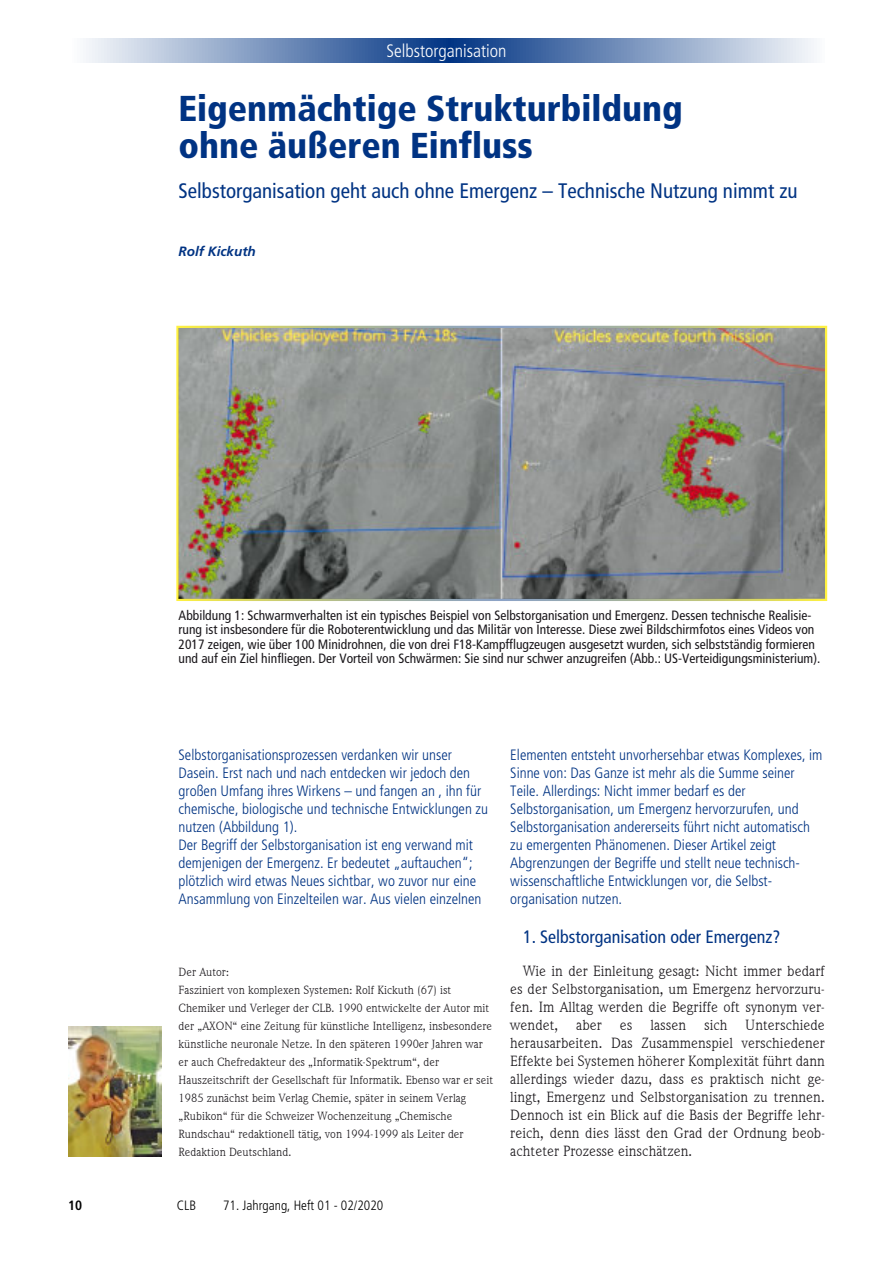
<style>
.page{position:relative;width:893px;height:1263px;background:#fff}
.page>*{position:absolute;margin:0;border:0;box-sizing:border-box;transform-origin:0 0}
.t1{font:900 condensed 36px/37.8px "Frutiger";color:#003383}
.t2{font:condensed 21px "Frutiger";color:#003383}
.t3{font:condensed 18px "Frutiger";color:#003383}
.t4{font:300 condensed 18px "Frutiger";color:#fff}
.t5{font:300 condensed 15px/18px "Frutiger";color:#003383}
.t6{font:15px/18px "Weidemann IT Cby BT";color:#1a171b;text-align:justify}
.t7{font:condensed 13.5px/14.1px "Frutiger";color:#1a171b}
.t8{font:300 condensed 13.5px "Frutiger";color:#000}
.t9{font:italic 700 13.5px "Frutiger";color:#003383}
.t10{font:700 condensed 13.5px "Frutiger";color:#000}
.t11{font:12px/18px "Weidemann IT Cby BT";color:#1a171b}
</style>
<div class="page">
<svg style="left:86px;top:39px;width:728px;height:24px;background:#7a94be"></svg>
<img style="left:68px;top:1026px;width:94px;height:131px">
<img style="left:176px;top:326px;width:651px;height:275px">
<p class="t4" style="left:386px;top:43px;width:122px">Selbstorganisation</p>
<h1 class="t1" style="left:179px;top:92px;width:506px">Eigenmächtige Strukturbildung ohne äußeren Einfluss</h1>
<h2 class="t2" style="left:179px;top:183px;width:620px">Selbstorganisation geht auch ohne Emergenz – Technische Nutzung nimmt zu</h2>
<p class="t9" style="left:179px;top:245px;width:79px">Rolf Kickuth</p>
<p class="t7" style="left:179px;top:609px;width:643px">Abbildung 1: Schwarmverhalten ist ein typisches Beispiel von Selbstorganisation und Emergenz. Dessen technische Realisie&shy;rung ist insbesondere für die Roboterentwicklung und das Militär von Interesse. Diese zwei Bildschirmfotos eines Videos von 2017 zeigen, wie über 100 Minidrohnen, die von drei F18-Kampfflugzeugen ausgesetzt wurden, sich selbstständig formieren und auf ein Ziel hinfliegen. Der Vorteil von Schwärmen: Sie sind nur schwer anzugreifen (Abb.: US-Verteidigungsministerium).</p>
<p class="t5" style="left:179px;top:747px;width:311px">Selbstorganisationsprozessen verdanken wir unser Dasein. Erst nach und nach entdecken wir jedoch den großen Umfang ihres Wirkens – und fangen an , ihn für chemische, biologische und technische Entwicklungen zu nutzen (Abbildung 1).<br>Der Begriff der Selbstorganisation ist eng verwand mit demjenigen der Emergenz. Er bedeutet „auftauchen“; plötzlich wird etwas Neues sichtbar, wo zuvor nur eine Ansammlung von Einzelteilen war. Aus vielen einzelnen</p>
<p class="t5" style="left:510px;top:747px;width:314px">Elementen entsteht unvorhersehbar etwas Komplexes, im Sinne von: Das Ganze ist mehr als die Summe seiner Teile. Allerdings: Nicht immer bedarf es der Selbstorganisation, um Emergenz hervorzurufen, und Selbstorganisation andererseits führt nicht automatisch zu emergenten Phänomenen. Dieser Artikel zeigt Abgrenzungen der Begriffe und stellt neue technisch&shy;wissenschaftliche Entwicklungen vor, die Selbst&shy;organisation nutzen.</p>
<p class="t3" style="left:523px;top:929px;width:259px">1. Selbstorganisation oder Emergenz?</p>
<p class="t6" style="left:510px;top:961px;width:316px;text-indent:13px">Wie in der Einleitung gesagt: Nicht immer bedarf es der Selbstorganisation, um Emergenz hervorzuru&shy;fen. Im Alltag werden die Begriffe oft synonym ver&shy;wendet, aber es lassen sich Unterschiede herausarbeiten. Das Zusammenspiel verschiedener Effekte bei Systemen höherer Komplexität führt dann allerdings wieder dazu, dass es praktisch nicht ge&shy;lingt, Emergenz und Selbstorganisation zu trennen.<br>Dennoch ist ein Blick auf die Basis der Begriffe lehr&shy;reich, denn dies lässt den Grad der Ordnung beob&shy;achteter Prozesse einschätzen.</p>
<p class="t11" style="left:179px;top:962px;width:316px">Der Autor:<br>Fasziniert von komplexen Systemen: Rolf Kickuth (67) ist Chemiker und Verleger der CLB. 1990 entwickelte der Autor mit der „AXON“ eine Zeitung für künstliche Intelligenz, insbesondere künstliche neuronale Netze. In den späteren 1990er Jahren war er auch Chefredakteur des „Informatik-Spektrum“, der Hauszeitschrift der Gesellschaft für Informatik. Ebenso war er seit 1985 zunächst beim Verlag Chemie, später in seinem Verlag „Rubikon“ für die Schweizer Wochenzeitung „Chemische Rundschau“ redaktionell tätig, von 1994-1999 als Leiter der Redaktion Deutschland.</p>
<p class="t10" style="left:68px;top:1199px;width:16px">10</p>
<p class="t8" style="left:177px;top:1199px;width:21px">CLB</p>
<p class="t8" style="left:223px;top:1199px;width:162px">71. Jahrgang, Heft 01 - 02/2020</p>
</div>
